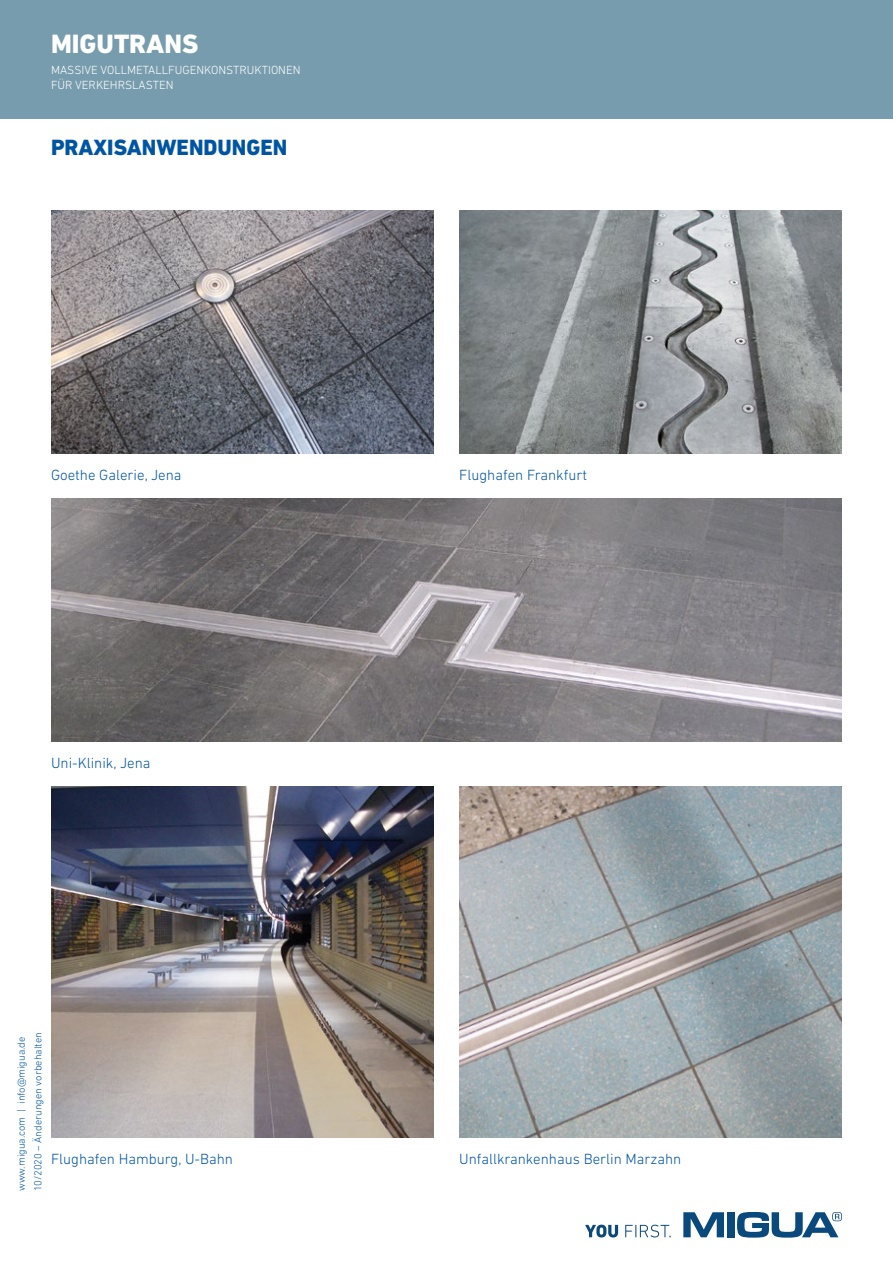
<style>
.page{position:relative;width:893px;height:1263px;background:#fff}
.page>*{position:absolute;margin:0;border:0;box-sizing:border-box;transform-origin:0 0}
.t1{font:800 27px "DIN Next LT Pro";color:#fff}
.t2{font:800 22.5px "DIN Next LT Pro";color:#0055a3}
.t3{font:300 15px "DIN Next LT Pro";color:#0055a3}
.t4{font:300 12px/15px "DIN Next LT Pro";color:#fff}
.t5{font:300 10.5px/16.5px "DIN Next LT Pro";color:#0055a3}
</style>
<div class="page">
<svg style="left:683px;top:1212px;width:41px;height:25px"></svg>
<div style="left:727px;top:1212px;width:8px;height:25px;background:#0a497b"></div>
<svg style="left:737px;top:1212px;width:105px;height:25px"></svg>
<svg style="left:585px;top:1224px;width:86px;height:13px"></svg>
<img style="left:51px;top:786px;width:383px;height:352px">
<img style="left:459px;top:210px;width:383px;height:244px">
<img style="left:51px;top:210px;width:383px;height:244px">
<img style="left:51px;top:498px;width:791px;height:244px">
<img style="left:459px;top:786px;width:383px;height:352px">
<div style="left:0;top:0;width:893px;height:119px;background:#779cad"></div>
<h1 class="t1" style="left:51px;top:28px;width:149px">MIGUTRANS</h1>
<p class="t4" style="left:51px;top:63px;width:251px">MASSIVE VOLLMETALLFUGENKONSTRUKTIONEN<br>FÜR VERKEHRSLASTEN</p>
<h2 class="t2" style="left:51px;top:134px;width:238px">PRAXISANWENDUNGEN</h2>
<p class="t3" style="left:51px;top:466px;width:132px">Goethe Galerie, Jena</p>
<p class="t3" style="left:459px;top:466px;width:129px">Flughafen Frankfurt</p>
<p class="t3" style="left:51px;top:754px;width:101px">Uni-Klinik, Jena</p>
<p class="t5" style="left:13px;top:1191px;width:160px;rotate:-90deg">www.migua.com | info@migua.de<br>10/2020 – Änderungen vorbehalten</p>
<p class="t3" style="left:51px;top:1150px;width:184px">Flughafen Hamburg, U-Bahn</p>
<p class="t3" style="left:459px;top:1150px;width:224px">Unfallkrankenhaus Berlin Marzahn</p>
</div>
